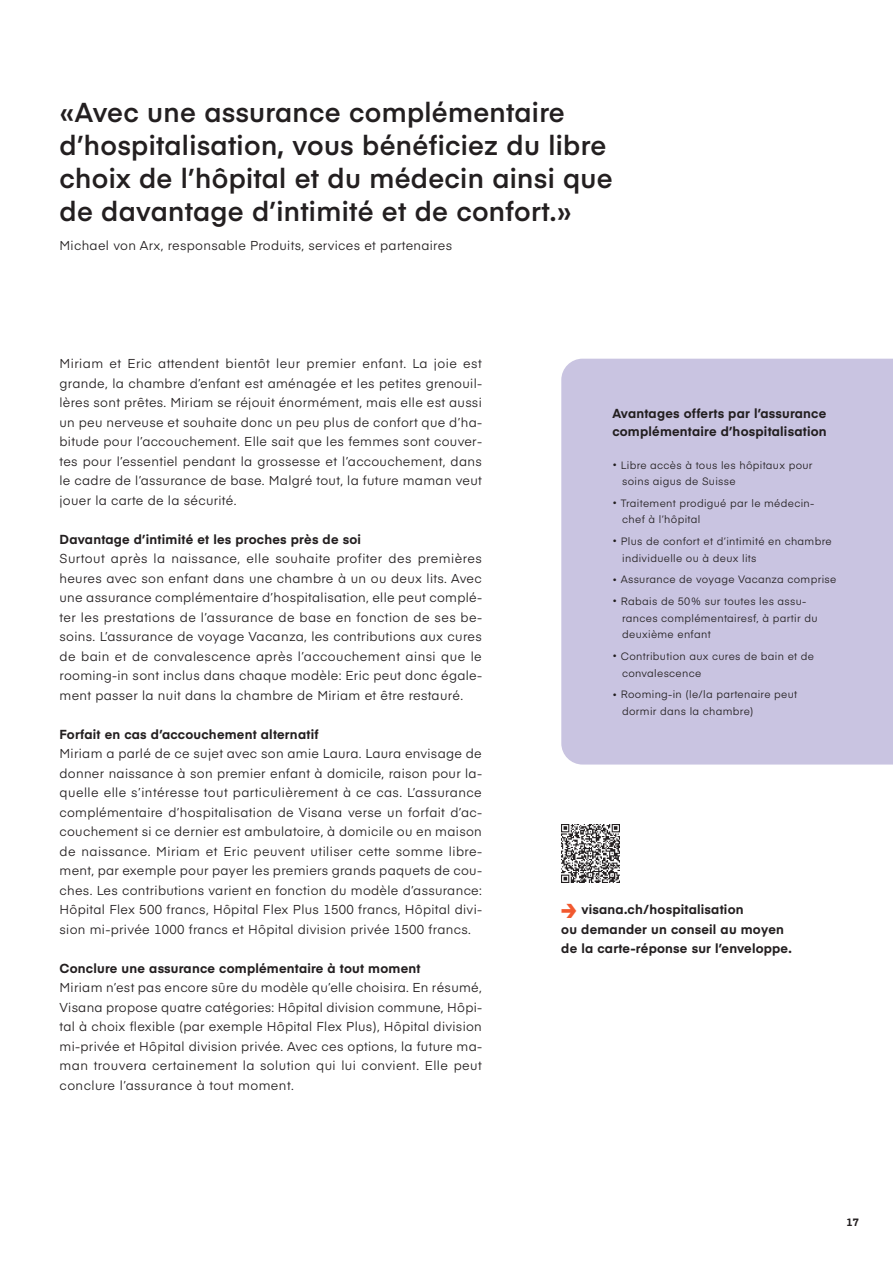
<style>
.page{position:relative;width:893px;height:1263px;background:#fff}
.page>*{position:absolute;margin:0;border:0;box-sizing:border-box;transform-origin:0 0}
.t1{font:600 27px/33px "Eina 03";letter-spacing:.01em;color:#231f20}
.t2{font:700 12.9px/19.5px "Eina 03";letter-spacing:.015em;color:#231f20}
.t3{font:12.75px/19.5px "Eina 03";letter-spacing:.025em;color:#231f20;text-align:justify}
.t4{font:10.5px/16.5px "Eina 03";letter-spacing:.03em;color:#231f20}
.t5{font:700 10.5px "Eina 03";color:#231f20}
.s1{font-size:9px}
.s2{font-size:27px;color:#f1592f}
</style>
<div class="page">
<div style="left:561px;top:359px;width:332px;height:405px;background:#c9c4e1"></div>
<img style="left:561px;top:824px;width:59px;height:59px">
<h1 class="t1" style="left:60px;top:99px;width:555px">«Avec une assurance complémentaire d’hospitalisation, vous bénéficiez du libre choix de l’hôpital et du médecin ainsi que de davantage d’intimité et de confort.»</h1>
<p class="t3" style="left:60px;top:237px;width:394px">Michael von Arx, responsable Produits, services et partenaires</p>
<p class="t3" style="left:60px;top:355px;width:424px">Miriam et Eric attendent bientôt leur premier enfant. La joie est grande, la chambre d’enfant est aménagée et les petites grenouil&shy;lères sont prêtes. Miriam se réjouit énormément, mais elle est aussi un peu nerveuse et souhaite donc un peu plus de confort que d’ha&shy;bitude pour l’accouchement. Elle sait que les femmes sont couver&shy;tes pour l’essentiel pendant la grossesse et l’accouchement, dans le cadre de l’assurance de base. Malgré tout, la future maman veut jouer la carte de la sécurité.</p>
<p class="t2" style="left:60px;top:531px;width:303px">Davantage d’intimité et les proches près de soi</p>
<p class="t3" style="left:60px;top:550px;width:424px">Surtout après la naissance, elle souhaite profiter des premières heures avec son enfant dans une chambre à un ou deux lits. Avec une assurance complémentaire d’hospitalisation, elle peut complé&shy;ter les prestations de l’assurance de base en fonction de ses be&shy;soins. L’assurance de voyage Vacanza, les contributions aux cures de bain et de convalescence après l’accouchement ainsi que le rooming-in sont inclus dans chaque modèle: Eric peut donc égale&shy;ment passer la nuit dans la chambre de Miriam et être restauré.</p>
<p class="t2" style="left:60px;top:726px;width:261px">Forfait en cas d’accouchement alternatif</p>
<p class="t3" style="left:60px;top:745px;width:424px">Miriam a parlé de ce sujet avec son amie Laura. Laura envisage de donner naissance à son premier enfant à domicile, raison pour la&shy;quelle elle s’intéresse tout particulièrement à ce cas. L’assurance complémentaire d’hospitalisation de Visana verse un forfait d’ac&shy;couchement si ce dernier est ambulatoire, à domicile ou en maison de naissance. Miriam et Eric peuvent utiliser cette somme libre&shy;ment, par exemple pour payer les premiers grands paquets de cou&shy;ches. Les contributions varient en fonction du modèle d’assurance:<br>Hôpital Flex 500 francs, Hôpital Flex Plus 1500 francs, Hôpital divi&shy;sion mi-privée 1000 francs et Hôpital division privée 1500 francs.</p>
<p class="t2" style="left:60px;top:960px;width:362px">Conclure une assurance complémentaire à tout moment</p>
<p class="t3" style="left:60px;top:979px;width:424px">Miriam n’est pas encore sûre du modèle qu’elle choisira. En résumé, Visana propose quatre catégories: Hôpital division commune, Hôpi&shy;tal à choix flexible (par exemple Hôpital Flex Plus), Hôpital division mi-privée et Hôpital division privée. Avec ces options, la future ma&shy;man trouvera certainement la solution qui lui convient. Elle peut conclure l’assurance à tout moment.</p>
<p class="t2" style="left:612px;top:405px;width:216px;line-height:18px">Avantages offerts par l’assurance complémentaire d’hospitalisation</p>
<p class="t4" style="left:622px;top:458px;width:192px;text-indent:-10px"><span class="s1">•</span> Libre accès à tous les hôpitaux pour soins aigus de Suisse</p>
<p class="t4" style="left:622px;top:496px;width:194px;text-indent:-10px"><span class="s1">•</span> Traitement prodigué par le médecin&shy;chef à l’hôpital</p>
<p class="t4" style="left:622px;top:534px;width:211px;text-indent:-10px"><span class="s1">•</span> Plus de confort et d’intimité en chambre individuelle ou à deux lits</p>
<p class="t4" style="left:612px;top:573px;width:226px"><span class="s1">•</span> Assurance de voyage Vacanza comprise</p>
<p class="t4" style="left:622px;top:594px;width:197px;text-indent:-10px"><span class="s1">•</span> Rabais de 50% sur toutes les assu&shy;rances complémentairesf, à partir du deuxième enfant</p>
<p class="t4" style="left:622px;top:649px;width:193px;text-indent:-10px"><span class="s1">•</span> Contribution aux cures de bain et de convalescence</p>
<p class="t4" style="left:622px;top:687px;width:177px;text-indent:-10px"><span class="s1">•</span> Rooming-in (le/la partenaire peut dormir dans la chambre)</p>
<p class="t2" style="left:561px;top:901px;width:232px"><span class="s2">≥</span> visana.ch/hospitalisation<br>ou demander un conseil au moyen de la carte-réponse sur l’enveloppe.</p>
<p class="t5" style="left:846px;top:1219px;width:14px">17</p>
</div>
